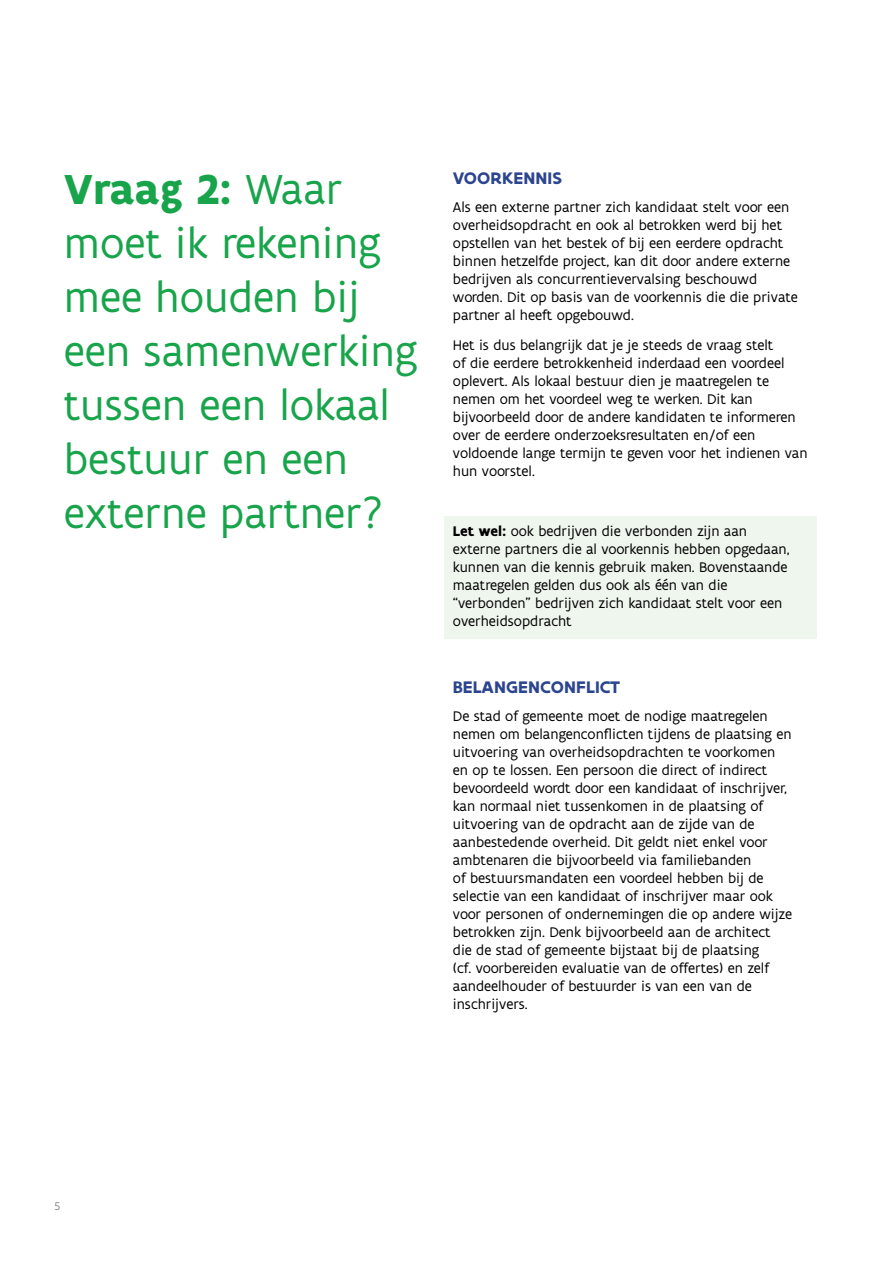
<style>
.page{position:relative;width:893px;height:1263px;background:#fff}
.page>*{position:absolute;margin:0;border:0;box-sizing:border-box;transform-origin:0 0}
.H1-_Titel{font:45px/54px "Flanders Art Sans";color:#18a44b}
.H2_-_Tussentitel{font:700 18px "Flanders Art Sans";letter-spacing:.005em;color:#2c458f}
.Copy{font:15px/18px "Flanders Art Sans";color:#000}
.t1{font:12px "Flanders Art Sans";color:#878787}
.s1{font-weight:700}
</style>
<div class="page">
<div style="left:444px;top:516px;width:372px;height:123px;background:#eff6ee"></div>
<p class="H1-_Titel" style="left:64px;top:163px;width:356px"><span class="s1">Vraag 2:</span> Waar moet ik rekening mee houden bij een samenwerking tussen een lokaal bestuur en een externe partner?</p>
<p class="H2_-_Tussentitel" style="left:453px;top:166px;width:111px">VOORKENNIS</p>
<p class="Copy" style="left:453px;top:199px;width:347px">Als een externe partner zich kandidaat stelt voor een overheidsopdracht en ook al betrokken werd bij het opstellen van het bestek of bij een eerdere opdracht binnen hetzelfde project, kan dit door andere externe bedrijven als concurrentievervalsing beschouwd worden. Dit op basis van de voorkennis die die private partner al heeft opgebouwd.</p>
<p class="Copy" style="left:453px;top:337px;width:356px">Het is dus belangrijk dat je je steeds de vraag stelt<br>of die eerdere betrokkenheid inderdaad een voordeel oplevert. Als lokaal bestuur dien je maatregelen te nemen om het voordeel weg te werken. Dit kan bijvoorbeeld door de andere kandidaten te informeren over de eerdere onderzoeksresultaten en/of een voldoende lange termijn te geven voor het indienen van hun voorstel.</p>
<p class="Copy" style="left:453px;top:523px;width:338px"><span class="s1">Let wel:</span> ook bedrijven die verbonden zijn aan externe partners die al voorkennis hebben opgedaan, kunnen van die kennis gebruik maken. Bovenstaande maatregelen gelden dus ook als één van die “verbonden” bedrijven zich kandidaat stelt voor een overheidsopdracht</p>
<p class="t1" style="left:55px;top:1199px;width:7px">5</p>
<p class="H2_-_Tussentitel" style="left:453px;top:675px;width:168px">BELANGENCONFLICT</p>
<p class="Copy" style="left:453px;top:708px;width:341px">De stad of gemeente moet de nodige maatregelen nemen om belangenconflicten tijdens de plaatsing en uitvoering van overheidsopdrachten te voorkomen en op te lossen. Een persoon die direct of indirect bevoordeeld wordt door een kandidaat of inschrijver, kan normaal niet tussenkomen in de plaatsing of uitvoering van de opdracht aan de zijde van de aanbestedende overheid. Dit geldt niet enkel voor ambtenaren die bijvoorbeeld via familiebanden<br>of bestuursmandaten een voordeel hebben bij de selectie van een kandidaat of inschrijver maar ook voor personen of ondernemingen die op andere wijze betrokken zijn. Denk bijvoorbeeld aan de architect die de stad of gemeente bijstaat bij de plaatsing<br>(cf. voorbereiden evaluatie van de offertes) en zelf aandeelhouder of bestuurder is van een van de inschrijvers.</p>
</div>
